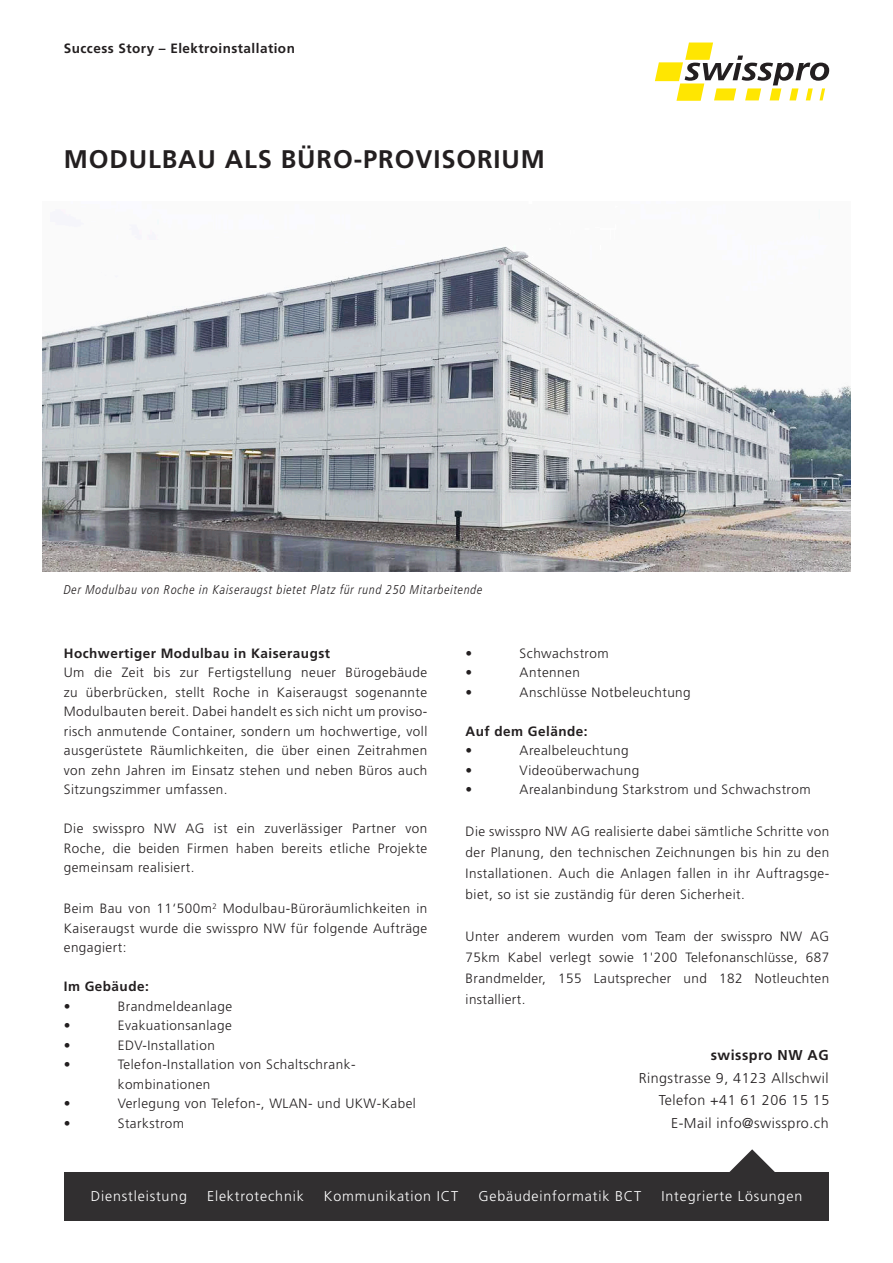
<style>
.page{position:relative;width:893px;height:1263px;background:#fff}
.page>*{position:absolute;margin:0;border:0;box-sizing:border-box;transform-origin:0 0}
.t1{font:700 25.5px "Frutiger LT Pro";letter-spacing:.035em;color:#231f20}
.t2{font:300 14.25px "Frutiger LT Pro";letter-spacing:.06em;color:#fff}
.t3{font:300 14.25px/22.5px "Frutiger LT Pro";letter-spacing:.035em;color:#231f20;text-align:right}
.t4{font:700 14.25px "Frutiger LT Pro";letter-spacing:.035em;color:#231f20}
.t5{font:300 13.5px/19.5px "Frutiger LT Pro";letter-spacing:.035em;color:#231f20;text-align:justify}
.t6{font:700 13.5px "Frutiger LT Pro";letter-spacing:.035em;color:#231f20}
.t7{font:italic 300 condensed 12.75px "Frutiger LT Pro";letter-spacing:.05em;color:#231f20}
</style>
<div class="page">
<img style="left:43px;top:209px;width:807px;height:363px">
<svg style="left:655px;top:43px;width:174px;height:58px"></svg>
<svg style="left:729px;top:1149px;width:46px;height:23px"></svg>
<div style="left:64px;top:1172px;width:765px;height:48px;background:#312f30"></div>
<p class="t6" style="left:64px;top:40px;width:233px">Success Story – Elektroinstallation</p>
<h1 class="t1" style="left:64px;top:144px;width:483px">MODULBAU ALS BÜRO-PROVISORIUM</h1>
<p class="t7" style="left:64px;top:582px;width:420px">Der Modulbau von Roche in Kaiseraugst bietet Platz für rund 250 Mitarbeitende</p>
<p class="t6" style="left:64px;top:645px;width:268px">Hochwertiger Modulbau in Kaiseraugst</p>
<p class="t5" style="left:64px;top:663px;width:365px">Um die Zeit bis zur Fertigstellung neuer Bürogebäude zu überbrücken, stellt Roche in Kaiseraugst sogenannte Modulbauten bereit. Dabei handelt es sich nicht um proviso&shy;risch anmutende Container, sondern um hochwertige, voll ausgerüstete Räumlichkeiten, die über einen Zeitrahmen von zehn Jahren im Einsatz stehen und neben Büros auch Sitzungszimmer umfassen.</p>
<p class="t5" style="left:64px;top:819px;width:365px">Die swisspro NW AG ist ein zuverlässiger Partner von Roche, die beiden Firmen haben bereits etliche Projekte gemeinsam realisiert.</p>
<p class="t5" style="left:64px;top:899px;width:365px">Beim Bau von 11‘500m<sup>2</sup> Modulbau-Büroräumlichkeiten in Kaiseraugst wurde die swisspro NW für folgende Aufträge engagiert:</p>
<p class="t6" style="left:64px;top:978px;width:86px">Im Gebäude:</p>
<p class="t5" style="left:64px;top:996px;width:8px">•</p>
<p class="t5" style="left:118px;top:996px;width:116px">Brandmeldeanlage</p>
<p class="t5" style="left:64px;top:1016px;width:8px">•</p>
<p class="t5" style="left:118px;top:1016px;width:116px">Evakuationsanlage</p>
<p class="t5" style="left:64px;top:1035px;width:8px">•</p>
<p class="t5" style="left:118px;top:1035px;width:99px">EDV-Installation</p>
<p class="t5" style="left:64px;top:1055px;width:8px">•</p>
<p class="t5" style="left:118px;top:1055px;width:239px">Telefon-Installation von Schaltschrank&shy;kombinationen</p>
<p class="t5" style="left:64px;top:1094px;width:8px">•</p>
<p class="t5" style="left:118px;top:1094px;width:300px">Verlegung von Telefon-, WLAN- und UKW-Kabel</p>
<p class="t5" style="left:64px;top:1113px;width:8px">•</p>
<p class="t5" style="left:118px;top:1113px;width:68px">Starkstrom</p>
<p class="t5" style="left:466px;top:643px;width:8px">•</p>
<p class="t5" style="left:520px;top:643px;width:90px">Schwachstrom</p>
<p class="t5" style="left:466px;top:663px;width:8px">•</p>
<p class="t5" style="left:520px;top:663px;width:62px">Antennen</p>
<p class="t5" style="left:466px;top:682px;width:8px">•</p>
<p class="t5" style="left:520px;top:682px;width:173px">Anschlüsse Notbeleuchtung</p>
<p class="t6" style="left:466px;top:723px;width:123px">Auf dem Gelände:</p>
<p class="t5" style="left:466px;top:741px;width:8px">•</p>
<p class="t5" style="left:520px;top:741px;width:110px">Arealbeleuchtung</p>
<p class="t5" style="left:466px;top:760px;width:8px">•</p>
<p class="t5" style="left:520px;top:760px;width:121px">Videoüberwachung</p>
<p class="t5" style="left:466px;top:780px;width:8px">•</p>
<p class="t5" style="left:520px;top:780px;width:292px">Arealanbindung Starkstrom und Schwachstrom</p>
<p class="t5" style="left:466px;top:821px;width:365px;line-height:21px">Die swisspro NW AG realisierte dabei sämtliche Schritte von der Planung, den technischen Zeichnungen bis hin zu den Installationen. Auch die Anlagen fallen in ihr Auftragsge&shy;biet, so ist sie zuständig für deren Sicherheit.</p>
<p class="t5" style="left:466px;top:926px;width:365px;line-height:21px">Unter anderem wurden vom Team der swisspro NW AG 75km Kabel verlegt sowie 1'200 Telefonanschlüsse, 687<br>Brandmelder, 155 Lautsprecher und 182 Notleuchten installiert.</p>
<p class="t4" style="left:711px;top:1047px;width:119px">swisspro NW AG</p>
<p class="t3" style="left:639px;top:1067px;width:192px">Ringstrasse 9, 4123 Allschwil<br>Telefon +41 61 206 15 15<br>E-Mail info@swisspro.ch</p>
<p class="t2" style="left:91px;top:1188px;width:98px">Dienstleistung</p>
<p class="t2" style="left:207px;top:1188px;width:98px">Elektrotechnik</p>
<p class="t2" style="left:324px;top:1188px;width:136px">Kommunikation ICT</p>
<p class="t2" style="left:478px;top:1188px;width:164px">Gebäudeinformatik BCT</p>
<p class="t2" style="left:661px;top:1188px;width:142px">Integrierte Lösungen</p>
</div>
